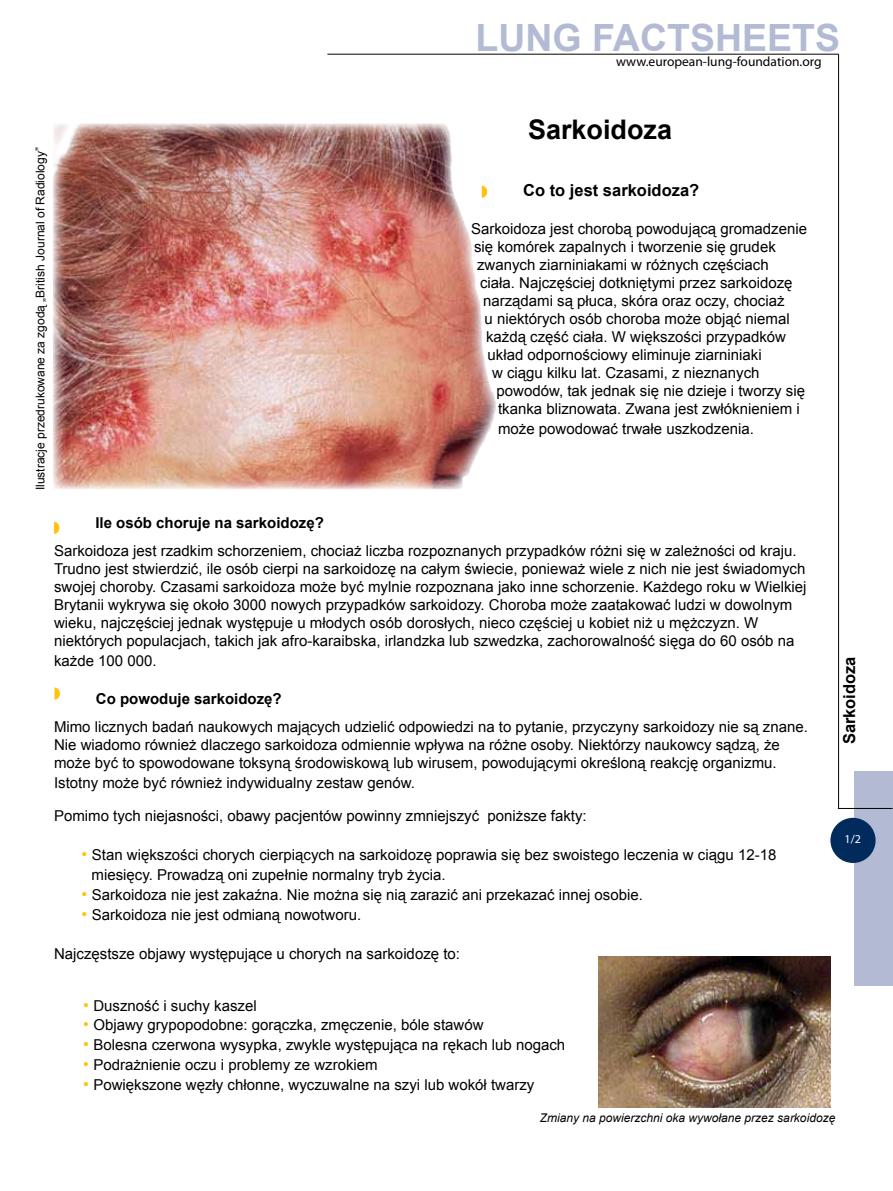
<style>
.page{position:relative;width:893px;height:1191px;background:#fff}
.page>*{position:absolute;margin:0;border:0;box-sizing:border-box;transform-origin:0 0}
.t1{font:700 37.5px "Arial";color:#b2bbd3}
.t2{font:700 27px "Arial";color:#000}
.t3{font:700 16.5px "Arial";color:#000}
.t4{font:15px/18px "Arial";color:#000}
.t5{font:700 15px "Arial";color:#000}
.t6{font:13.5px "Myriad Pro";color:#000}
.t7{font:12px "Arial";color:#000}
.t8{font:italic 12px "Arial";color:#000}
.t9{font:12px "Myriad Pro";color:#fff}
.s1{font-size:16.5px;color:#ffc20e}
</style>
<div class="page">
<div style="left:854px;top:771px;width:39px;height:214px;background:#b2bbd3"></div>
<div style="left:830px;top:818px;width:46px;height:45px;background:#002b5c;border-radius:50%"></div>
<hr style="left:838px;top:54px;width:1px;height:754px;background:#000">
<hr style="left:327px;top:54px;width:511px;height:1px;background:#000">
<hr style="left:838px;top:808px;width:54px;height:1px;background:#000">
<svg style="left:55px;top:687px;width:5px;height:12px"></svg>
<svg style="left:54px;top:522px;width:5px;height:12px"></svg>
<img style="left:53px;top:123px;width:443px;height:366px">
<img style="left:598px;top:956px;width:232px;height:152px">
<h1 class="t1" style="left:475px;top:13px;width:366px">LUNG FACTSHEETS</h1>
<p class="t6" style="left:616px;top:54px;width:207px">www.european-lung-foundation.org</p>
<p class="t7" style="left:32px;top:490px;width:344px;rotate:-90deg">Ilustracje przedrukowane za zgodą „British Journal of Radiology”</p>
<h2 class="t2" style="left:528px;top:112px;width:146px">Sarkoidoza</h2>
<p class="t3" style="left:523px;top:180px;width:178px">Co to jest sarkoidoza?</p>
<p class="t4" style="left:471px;top:220px;width:337px">Sarkoidoza jest chorobą powodującą gromadzenie</p>
<p class="t4" style="left:474px;top:238px;width:303px">się komórek zapalnych i tworzenie się grudek</p>
<p class="t4" style="left:477px;top:256px;width:293px">zwanych ziarniniakami w różnych częściach</p>
<p class="t4" style="left:480px;top:274px;width:314px">ciała. Najczęściej dotkniętymi przez sarkoidozę</p>
<p class="t4" style="left:483px;top:292px;width:303px">narządami są płuca, skóra oraz oczy, chociaż</p>
<p class="t4" style="left:484px;top:310px;width:307px">u niektórych osób choroba może objąć niemal</p>
<p class="t4" style="left:486px;top:328px;width:302px">każdą część ciała. W większości przypadków</p>
<p class="t4" style="left:488px;top:346px;width:276px">układ odpornościowy eliminuje ziarniniaki</p>
<p class="t4" style="left:492px;top:364px;width:269px">w ciągu kilku lat. Czasami, z nieznanych</p>
<p class="t4" style="left:496px;top:382px;width:310px">powodów, tak jednak się nie dzieje i tworzy się</p>
<p class="t4" style="left:498px;top:400px;width:303px">tkanka bliznowata. Zwana jest zwłóknieniem i</p>
<p class="t4" style="left:498px;top:420px;width:257px">może powodować trwałe uszkodzenia.</p>
<p class="t5" style="left:95px;top:512px;width:230px">Ile osób choruje na sarkoidozę?</p>
<p class="t4" style="left:54px;top:542px;width:754px">Sarkoidoza jest rzadkim schorzeniem, chociaż liczba rozpoznanych przypadków różni się w zależności od kraju.<br>Trudno jest stwierdzić, ile osób cierpi na sarkoidozę na całym świecie, ponieważ wiele z nich nie jest świadomych swojej choroby. Czasami sarkoidoza może być mylnie rozpoznana jako inne schorzenie. Każdego roku w Wielkiej Brytanii wykrywa się około 3000 nowych przypadków sarkoidozy. Choroba może zaatakować ludzi w dowolnym wieku, najczęściej jednak występuje u młodych osób dorosłych, nieco częściej u kobiet niż u mężczyzn. W niektórych populacjach, takich jak afro-karaibska, irlandzka lub szwedzka, zachorowalność sięga do 60 osób na</p>
<p class="t4" style="left:54px;top:652px;width:104px">każde 100 000.</p>
<p class="t5" style="left:96px;top:689px;width:187px">Co powoduje sarkoidozę?</p>
<p class="t4" style="left:54px;top:718px;width:755px">Mimo licznych badań naukowych mających udzielić odpowiedzi na to pytanie, przyczyny sarkoidozy nie są znane.<br>Nie wiadomo również dlaczego sarkoidoza odmiennie wpływa na różne osoby. Niektórzy naukowcy sądzą, że może być to spowodowane toksyną środowiskową lub wirusem, powodującymi określoną reakcję organizmu.</p>
<p class="t4" style="left:54px;top:767px;width:534px;line-height:32.4px">Istotny może być również indywidualny zestaw genów.<br>Pomimo tych niejasności, obawy pacjentów powinny zmniejszyć poniższe fakty:</p>
<p class="t4" style="left:92px;top:845px;width:686px;line-height:19.8px;text-indent:-10px"><span class="s1">•</span> Stan większości chorych cierpiących na sarkoidozę poprawia się bez swoistego leczenia w ciągu 12-18 miesięcy. Prowadzą oni zupełnie normalny tryb życia.</p>
<p class="t4" style="left:82px;top:885px;width:563px"><span class="s1">•</span> Sarkoidoza nie jest zakaźna. Nie można się nią zarazić ani przekazać innej osobie.</p>
<p class="t4" style="left:82px;top:905px;width:281px"><span class="s1">•</span> Sarkoidoza nie jest odmianą nowotworu.</p>
<p class="t4" style="left:54px;top:945px;width:407px">Najczęstsze objawy występujące u chorych na sarkoidozę to:</p>
<p class="t3" style="left:838px;top:744px;width:90px;rotate:-90deg">Sarkoidoza</p>
<p class="t9" style="left:844px;top:831px;width:18px">1/2</p>
<p class="t4" style="left:83px;top:996px;width:175px"><span class="s1">•</span> Duszność i suchy kaszel</p>
<p class="t4" style="left:83px;top:1016px;width:402px"><span class="s1">•</span> Objawy grypopodobne: gorączka, zmęczenie, bóle stawów</p>
<p class="t4" style="left:83px;top:1036px;width:484px"><span class="s1">•</span> Bolesna czerwona wysypka, zwykle występująca na rękach lub nogach</p>
<p class="t4" style="left:83px;top:1056px;width:296px"><span class="s1">•</span> Podrażnienie oczu i problemy ze wzrokiem</p>
<p class="t4" style="left:83px;top:1075px;width:453px"><span class="s1">•</span> Powiększone węzły chłonne, wyczuwalne na szyi lub wokół twarzy</p>
<p class="t8" style="left:540px;top:1109px;width:297px">Zmiany na powierzchni oka wywołane przez sarkoidozę</p>
</div>
